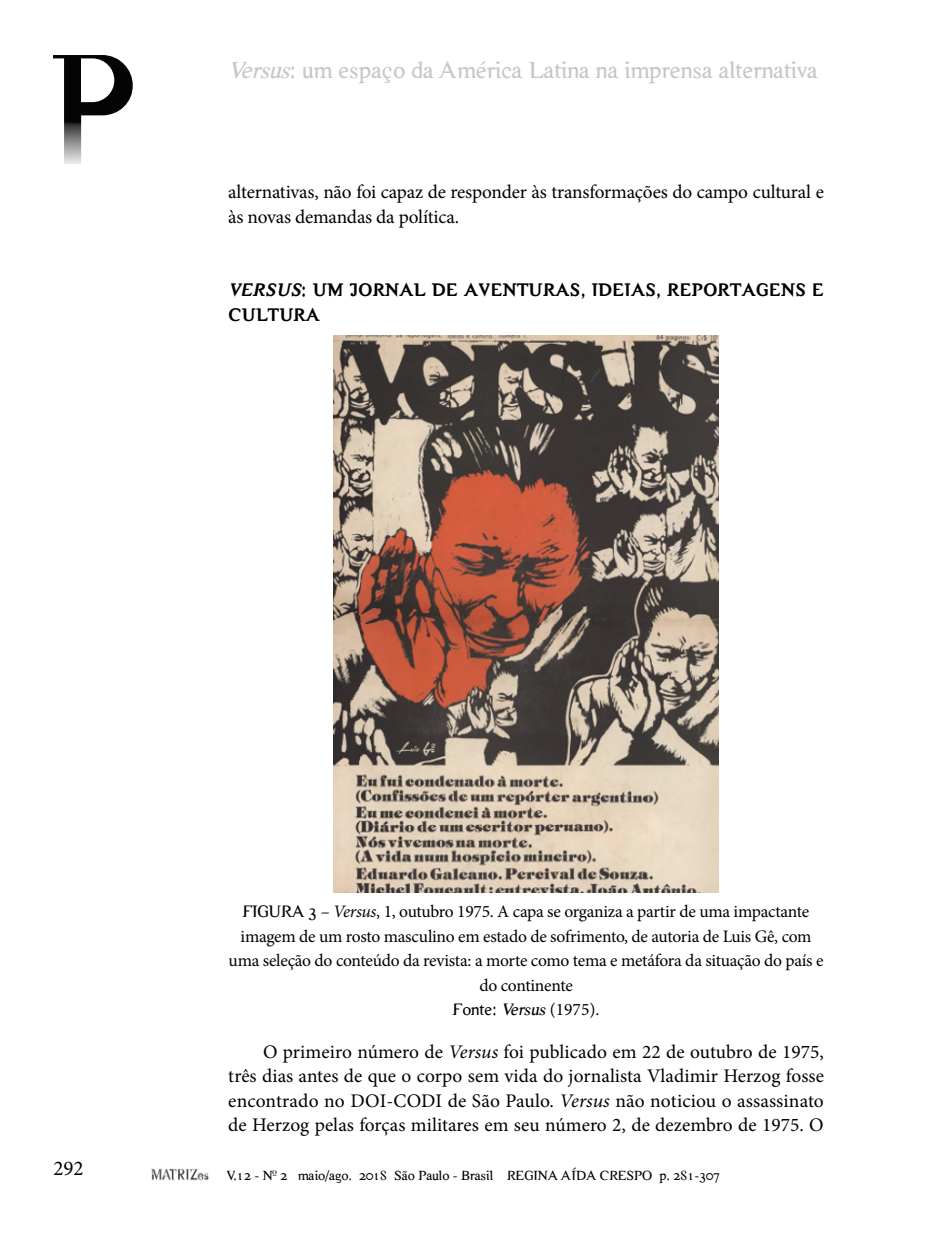
<style>
.page{position:relative;width:943px;height:1241px;background:#fff}
.page>*{position:absolute;margin:0;border:0;box-sizing:border-box;transform-origin:0 0}
.t1{font:24.5px "Hard Times";color:#c6c6c6}
.t2{font:21px "Minion Pro";color:#000}
.t3{font:19.25px/24.5px "Minion Pro";letter-spacing:-.01em;color:#000}
.t4{font:700 19.25px/24.5px "Hard Times";letter-spacing:.02em;color:#000}
.t5{font:17.5px/24.5px "Minion Pro";letter-spacing:-.015em;color:#000;text-align:center}
.t6{font:14px "Hard Times";color:#000}
.s1{font-style:italic}
.s2{font-family:"Hard Times"}
.s3{font-family:"Hard Times";font-style:italic}
</style>
<div class="page">
<img style="left:151px;top:1168px;width:57px;height:13px">
<svg style="left:53px;top:55px;width:80px;height:109px"></svg>
<img style="left:333px;top:335px;width:386px;height:557px">
<p class="t1" style="left:228px;top:56px;width:591px"><span class="s1">Versus</span>: um espaço da América Latina na imprensa alternativa</p>
<p class="t3" style="left:228px;top:180px;width:597px">alternativas, não foi capaz de responder às transformações do campo cultural e às novas demandas da política.</p>
<p class="t4" style="left:228px;top:277px;width:597px"><span class="s1">VERSUS</span>: UM JORNAL DE AVENTURAS, IDEIAS, REPORTAGENS E<br>CULTURA</p>
<p class="t5" style="left:229px;top:899px;width:596px"><span class="s2">FIGURA 3</span> – <span class="s1">Versus</span>, 1, outubro 1975. A capa se organiza a partir de uma impactante imagem de um rosto masculino em estado de sofrimento, de autoria de Luis Gê, com uma seleção do conteúdo da revista: a morte como tema e metáfora da situação do país e do continente<br><span class="s2">Fonte:</span> <span class="s3">Versus</span>(1975).</p>
<p class="t3" style="left:228px;top:1039px;width:597px;text-align:justify;text-indent:35px">O primeiro número de <span class="s1">Versus</span> foi publicado em 22 de outubro de 1975, três dias antes de que o corpo sem vida do jornalista Vladimir Herzog fosse encontrado no DOI-CODI de São Paulo. <span class="s1">Versus</span> não noticiou o assassinato de Herzog pelas forças militares em seu número 2, de dezembro de 1975. O</p>
<p class="t2" style="left:53px;top:1154px;width:32px">292</p>
<p class="t6" style="left:227px;top:1167px;width:495px">V.12 - Nº 2 maio/ago. 2018 São Paulo - Brasil REGINA AÍDA CRESPO p. 281-307</p>
</div>
